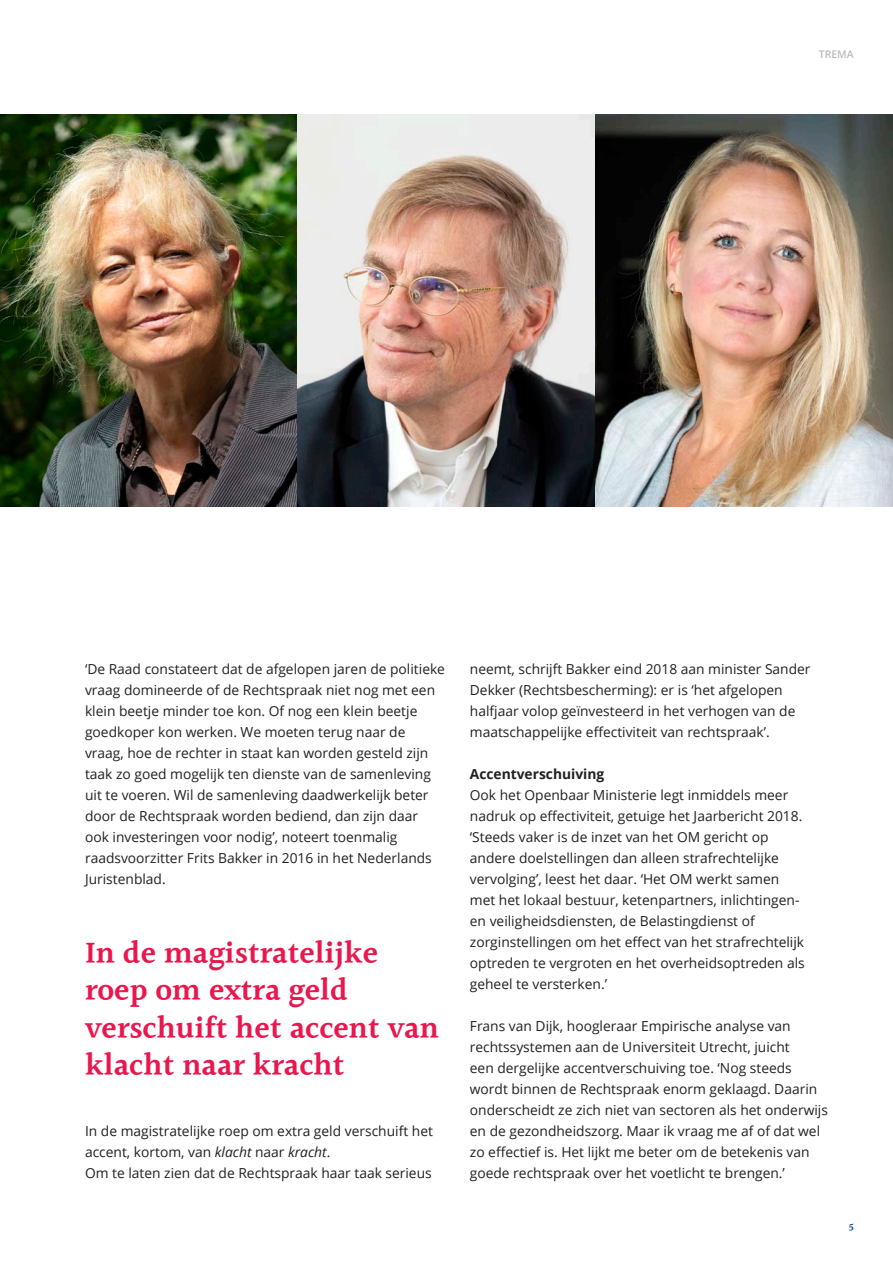
<style>
.page{position:relative;width:893px;height:1263px;background:#fff}
.page>*{position:absolute;margin:0;border:0;box-sizing:border-box;transform-origin:0 0}
.t1{font:600 31.5px/37.5px "Halant";color:#e9174e}
.LABOUR{font:13.8px/21px "Open Sans";color:#231f20}
.LABOUR-2{font:700 13.8px "Open Sans";color:#231f20}
.t2{font:600 10.5px "Open Sans";color:#bcbdc0}
.t3{font:600 10.5px "Halant";color:#044f8b}
.s1{font-style:italic}
</style>
<div class="page">
<img style="left:0;top:115px;width:893px;height:391px">
<p class="t2" style="left:819px;top:47px;width:37px">TREMA</p>
<p class="LABOUR" style="left:85px;top:658px;width:361px">‘De Raad constateert dat de afgelopen jaren de politieke vraag domineerde of de Rechtspraak niet nog met een klein beetje minder toe kon. Of nog een klein beetje goedkoper kon werken. We moeten terug naar de vraag, hoe de rechter in staat kan worden gesteld zijn taak zo goed mogelijk ten dienste van de samenleving uit te voeren. Wil de samenleving daadwerkelijk beter door de Rechtspraak worden bediend, dan zijn daar ook investeringen voor nodig’, noteert toenmalig raadsvoorzitter Frits Bakker in 2016 in het Nederlands Juristenblad.</p>
<p class="t1" style="left:85px;top:935px;width:355px">In de magistratelijke roep om extra geld verschuift het accent van klacht naar kracht</p>
<p class="LABOUR" style="left:85px;top:1120px;width:349px">In de magistratelijke roep om extra geld verschuift het accent, kortom, van <span class="s1">klacht</span> naar <span class="s1">kracht</span>.</p>
<p class="LABOUR" style="left:85px;top:1162px;width:348px">Om te laten zien dat de Rechtspraak haar taak serieus</p>
<p class="LABOUR" style="left:470px;top:658px;width:342px">neemt, schrijft Bakker eind 2018 aan minister Sander Dekker (Rechtsbescherming): er is ‘het afgelopen halfjaar volop geïnvesteerd in het verhogen van de maatschappelijke effectiviteit van rechtspraak’.</p>
<p class="LABOUR-2" style="left:470px;top:764px;width:136px">Accentverschuiving</p>
<p class="LABOUR" style="left:470px;top:784px;width:336px">Ook het Openbaar Ministerie legt inmiddels meer nadruk op effectiviteit, getuige het Jaarbericht 2018. ‘Steeds vaker is de inzet van het OM gericht op andere doelstellingen dan alleen strafrechtelijke vervolging’, leest het daar. ‘Het OM werkt samen met het lokaal bestuur, ketenpartners, inlichtingen&shy;en veiligheidsdiensten, de Belastingdienst of zorginstellingen om het effect van het strafrechtelijk optreden te vergroten en het overheidsoptreden als geheel te versterken.’</p>
<p class="LABOUR" style="left:470px;top:1015px;width:360px">Frans van Dijk, hoogleraar Empirische analyse van rechtssystemen aan de Universiteit Utrecht, juicht<br>een dergelijke accentverschuiving toe. ‘Nog steeds wordt binnen de Rechtspraak enorm geklaagd. Daarin onderscheidt ze zich niet van sectoren als het onderwijs en de gezondheidszorg. Maar ik vraag me af of dat wel zo effectief is. Het lijkt me beter om de betekenis van goede rechtspraak over het voetlicht te brengen.’</p>
<p class="t3" style="left:849px;top:1219px;width:7px">5</p>
</div>
